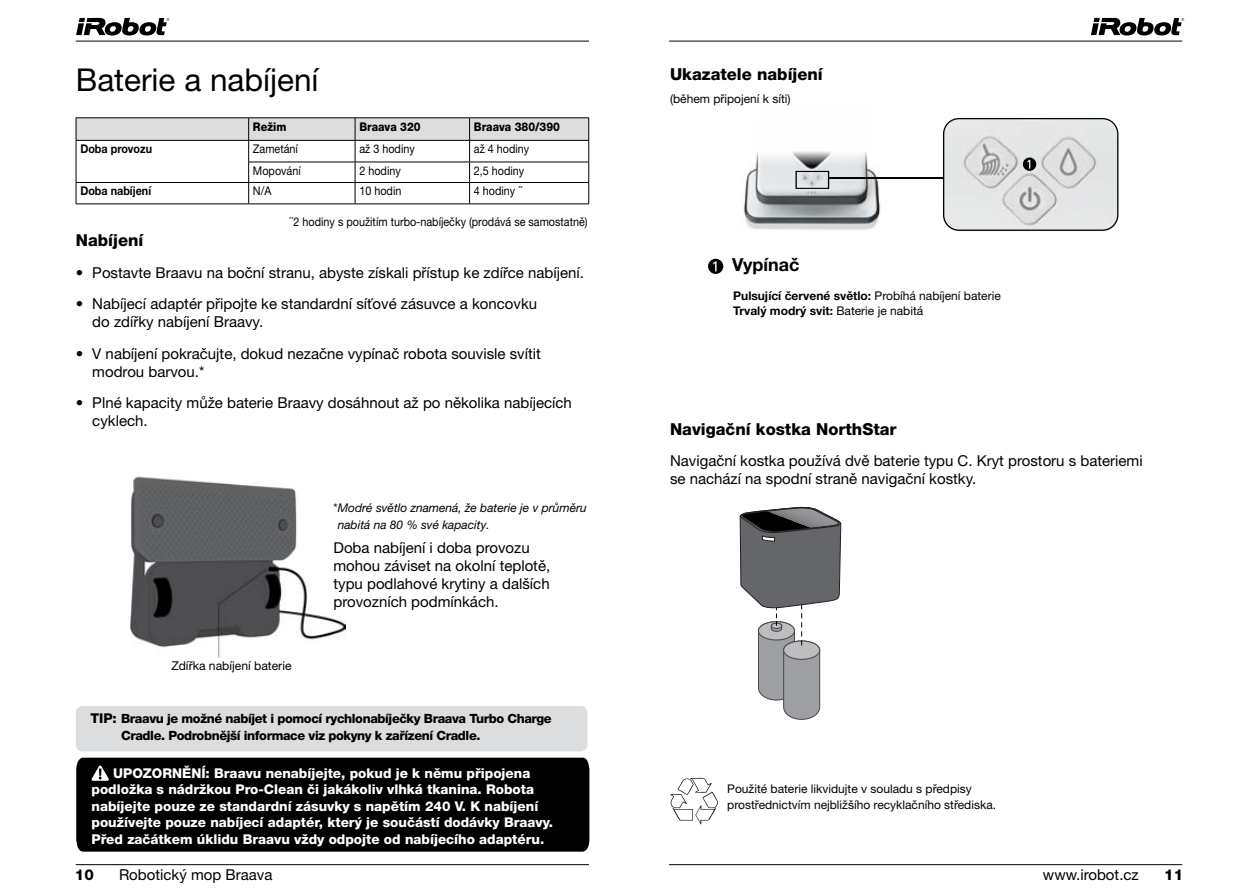
<style>
.page{position:relative;width:1259px;height:893px;background:#fff}
.page>*{position:absolute;margin:0;border:0;box-sizing:border-box;transform-origin:0 0}
.t1{font:31.5px "Helvetica Neue LT Pro";color:#000}
.t2{font:700 18px "Helvetica Neue LT Pro";color:#000}
.t3{font:800 16.5px "Helvetica Neue LT Pro";color:#000}
.t4{font:15px/18px "Helvetica Neue LT Pro";color:#000}
.t5{font:800 15px "Helvetica Neue LT Pro";color:#000}
.t6{font:800 13.5px/16.5px "Helvetica Neue LT Pro";color:#fff}
.t7{font:800 12.75px/16.5px "Helvetica Neue LT Pro";letter-spacing:-.03em;color:#000}
.t8{font:12.15px "Helvetica Neue LT Pro";color:#000101}
.t9{font:12px "Helvetica Neue LT Pro";color:#000;scale:.9 1}
.t10{font:12px/16.5px "Helvetica Neue LT Pro";color:#000}
.t11{font:700 12px/15px "Helvetica Neue LT Pro";color:#000}
.t12{font:italic 12px/16.5px "Helvetica Neue LT Pro";color:#000}
.t13{font:800 12px "Helvetica Neue LT Pro";color:#000;scale:.9 1}
.t14{font:700 12px "Helvetica Neue LT Pro";color:#000;scale:.9 1}
.s1{font-style:normal}
.s2{font-size:13.5px}
.s3{font-weight:400}
</style>
<div class="page">
<hr style="left:76px;top:864px;width:513px;height:1px;background:#000">
<hr style="left:669px;top:864px;width:513px;height:1px;background:#000">
<hr style="left:76px;top:41px;width:513px;height:1px;background:#000">
<hr style="left:669px;top:41px;width:513px;height:1px;background:#000">
<svg style="left:76px;top:18px;width:93px;height:18px"></svg>
<svg style="left:1091px;top:18px;width:93px;height:18px"></svg>
<img style="left:743px;top:151px;width:149px;height:79px">
<svg style="left:739px;top:506px;width:103px;height:214px"></svg>
<svg style="left:670px;top:778px;width:48px;height:46px"></svg>
<svg style="left:795px;top:171px;width:34px;height:18px"></svg>
<hr style="left:828px;top:178px;width:115px;height:1px;background:#000">
<svg style="left:943px;top:118px;width:175px;height:113px;background:#d6d7d7"></svg>
<svg style="left:708px;top:259px;width:15px;height:15px"></svg>
<svg style="left:713px;top:261px;width:3px;height:10px"></svg>
<img style="left:131px;top:476px;width:214px;height:182px">
<div style="left:76px;top:706px;width:511px;height:45px;background:#dcddde;border-radius:7px"></div>
<div style="left:76px;top:758px;width:513px;height:94px;background:#000"></div>
<svg style="left:92px;top:765px;width:17px;height:16px"></svg>
<svg style="left:76px;top:118px;width:513px;height:86px"></svg>
<hr style="left:76px;top:204px;width:173px;height:1px;background:#000">
<hr style="left:249px;top:204px;width:106px;height:1px;background:#000">
<hr style="left:355px;top:204px;width:114px;height:1px;background:#000">
<hr style="left:469px;top:204px;width:120px;height:1px;background:#000">
<h1 class="t1" style="left:76px;top:60px;width:244px">Baterie a nabíjení</h1>
<p class="t13" style="left:253px;top:119px;width:39px">Režim</p>
<p class="t13" style="left:359px;top:119px;width:70px">Braava 320</p>
<p class="t13" style="left:474px;top:119px;width:97px">Braava 380/390</p>
<p class="t14" style="left:80px;top:141px;width:81px">Doba provozu</p>
<p class="t9" style="left:253px;top:142px;width:52px">Zametání</p>
<p class="t9" style="left:359px;top:142px;width:63px">až 3 hodiny</p>
<p class="t9" style="left:474px;top:142px;width:63px">až 4 hodiny</p>
<p class="t9" style="left:253px;top:163px;width:55px">Mopování</p>
<p class="t9" style="left:359px;top:163px;width:48px">2 hodiny</p>
<p class="t9" style="left:474px;top:163px;width:58px">2,5 hodiny</p>
<p class="t14" style="left:80px;top:184px;width:80px">Doba nabíjení</p>
<p class="t9" style="left:253px;top:184px;width:22px">N/A</p>
<p class="t9" style="left:359px;top:184px;width:48px">10 hodin</p>
<p class="t9" style="left:474px;top:184px;width:56px">4 hodiny <sup>**</sup></p>
<p class="t9" style="left:289px;top:214px;width:333px"><sup>**</sup>2 hodiny s použitím turbo-nabíječky (prodává se samostatně)</p>
<p class="t3" style="left:76px;top:230px;width:69px">Nabíjení</p>
<p class="t4" style="left:76px;top:263px;width:509px">• Postavte Braavu na boční stranu, abyste získali přístup ke zdířce nabíjení.</p>
<p class="t4" style="left:92px;top:294px;width:446px;text-indent:-16px">• Nabíjecí adaptér připojte ke standardní síťové zásuvce a koncovku do zdířky nabíjení Braavy.</p>
<p class="t4" style="left:92px;top:344px;width:450px;text-indent:-16px">• V nabíjení pokračujte, dokud nezačne vypínač robota souvisle svítit modrou barvou.*</p>
<p class="t4" style="left:92px;top:393px;width:481px;text-indent:-16px">• Plné kapacity může baterie Braavy dosáhnout až po několika nabíjecích cyklech.</p>
<p class="t8" style="left:171px;top:658px;width:122px">Zdířka nabíjení baterie</p>
<p class="t12" style="left:338px;top:500px;width:251px;text-indent:-4px"><span class="s1">*</span>Modré světlo znamená, že baterie je v průměru nabitá na 80 % své kapacity.</p>
<p class="t4" style="left:333px;top:539px;width:218px">Doba nabíjení i doba provozu mohou záviset na okolní teplotě, typu podlahové krytiny a dalších provozních podmínkách.</p>
<p class="t7" style="left:121px;top:711px;width:432px;text-indent:-31px"><span class="s2">TIP:</span> Braavu je možné nabíjet i pomocí rychlonabíječky Braava Turbo Charge<br>Cradle. Podrobnější informace viz pokyny k zařízení Cradle.</p>
<p class="t6" style="left:92px;top:765px;width:463px;text-indent:22px">UPOZORNĚNÍ: Braavu nenabíjejte, pokud je k němu připojena podložka s nádržkou Pro-Clean či jakákoliv vlhká tkanina. Robota nabíjejte pouze ze standardní zásuvky s napětím 240 V. K nabíjení používejte pouze nabíjecí adaptér, který je součástí dodávky Braavy.<br>Před začátkem úklidu Braavu vždy odpojte od nabíjecího adaptéru.</p>
<p class="t3" style="left:670px;top:65px;width:154px">Ukazatele nabíjení</p>
<p class="t10" style="left:670px;top:90px;width:122px">(během připojení k síti)</p>
<p class="t2" style="left:732px;top:253px;width:69px">Vypínač</p>
<p class="t11" style="left:733px;top:287px;width:269px">Pulsující červené světlo: <span class="s3">Probíhá nabíjení baterie<br></span>Trvalý modrý svit: <span class="s3">Baterie je nabitá</span></p>
<p class="t3" style="left:670px;top:419px;width:228px">Navigační kostka NorthStar</p>
<p class="t4" style="left:670px;top:451px;width:474px">Navigační kostka používá dvě baterie typu C. Kryt prostoru s bateriemi se nachází na spodní straně navigační kostky.</p>
<p class="t10" style="left:727px;top:780px;width:270px">Použité baterie likvidujte v souladu s předpisy prostřednictvím nejbližšího recyklačního střediska.</p>
<p class="t5" style="left:75px;top:866px;width:20px">10</p>
<p class="t4" style="left:119px;top:865px;width:155px">Robotický mop Braava</p>
<p class="t4" style="left:1043px;top:865px;width:97px">www.irobot.cz</p>
<p class="t5" style="left:1164px;top:866px;width:20px">11</p>
</div>
